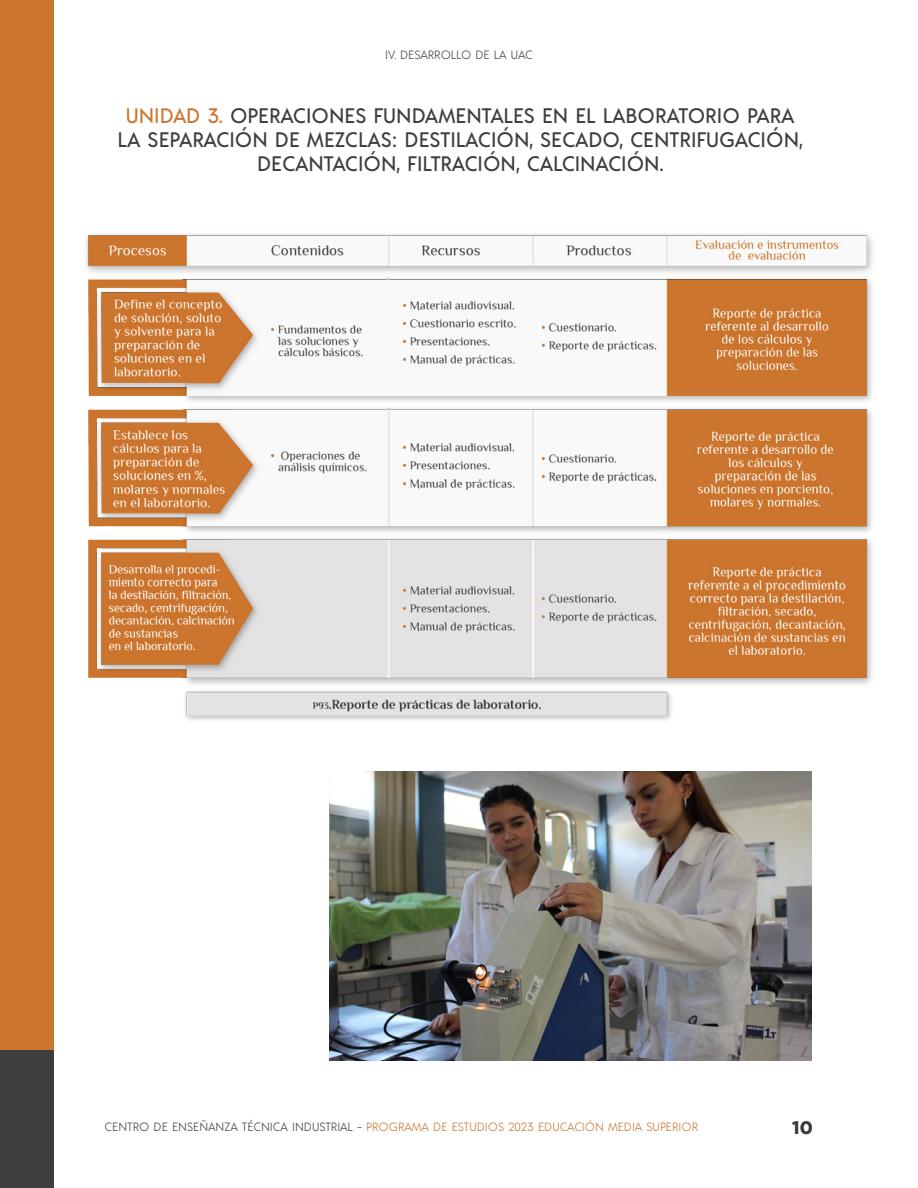
<style>
.page{position:relative;width:918px;height:1188px;background:#fff}
.page>*{position:absolute;margin:0;border:0;box-sizing:border-box;transform-origin:0 0}
.t1{font:500 21px/24px "Acre";color:#3d3d3d;text-align:center}
.t2{font:700 18px "Gotham";color:#3e3e3e}
.t3{font:300 12px "Acre";color:#cc752e}
.t4{font:300 12px "Acre";color:#3e3e3e}
.s1{color:#cc752e}
.s2{color:#3e3e3e}
</style>
<div class="page">
<div style="left:0;top:0;width:54px;height:1050px;background:#cc752e"></div>
<div style="left:0;top:1050px;width:54px;height:138px;background:#3e3e3e"></div>
<img style="left:85px;top:234px;width:788px;height:486px">
<img style="left:329px;top:771px;width:483px;height:289px">
<p class="t4" style="left:385px;top:47px;width:149px">IV. DESARROLLO DE LA UAC</p>
<p class="t1" style="left:118px;top:102px;width:687px"><span class="s1">UNIDAD 3.</span> OPERACIONES FUNDAMENTALES EN EL LABORATORIO PARA<br>LA SEPARACIÓN DE MEZCLAS: DESTILACIÓN, SECADO, CENTRIFUGACIÓN,<br>DECANTACIÓN, FILTRACIÓN, CALCINACIÓN.</p>
<p class="t3" style="left:105px;top:1119px;width:595px"><span class="s2">CENTRO DE ENSEÑANZA TÉCNICA INDUSTRIAL -</span> PROGRAMA DE ESTUDIOS 2023 EDUCACIÓN MEDIA SUPERIOR</p>
<p class="t2" style="left:792px;top:1118px;width:22px">10</p>
</div>
